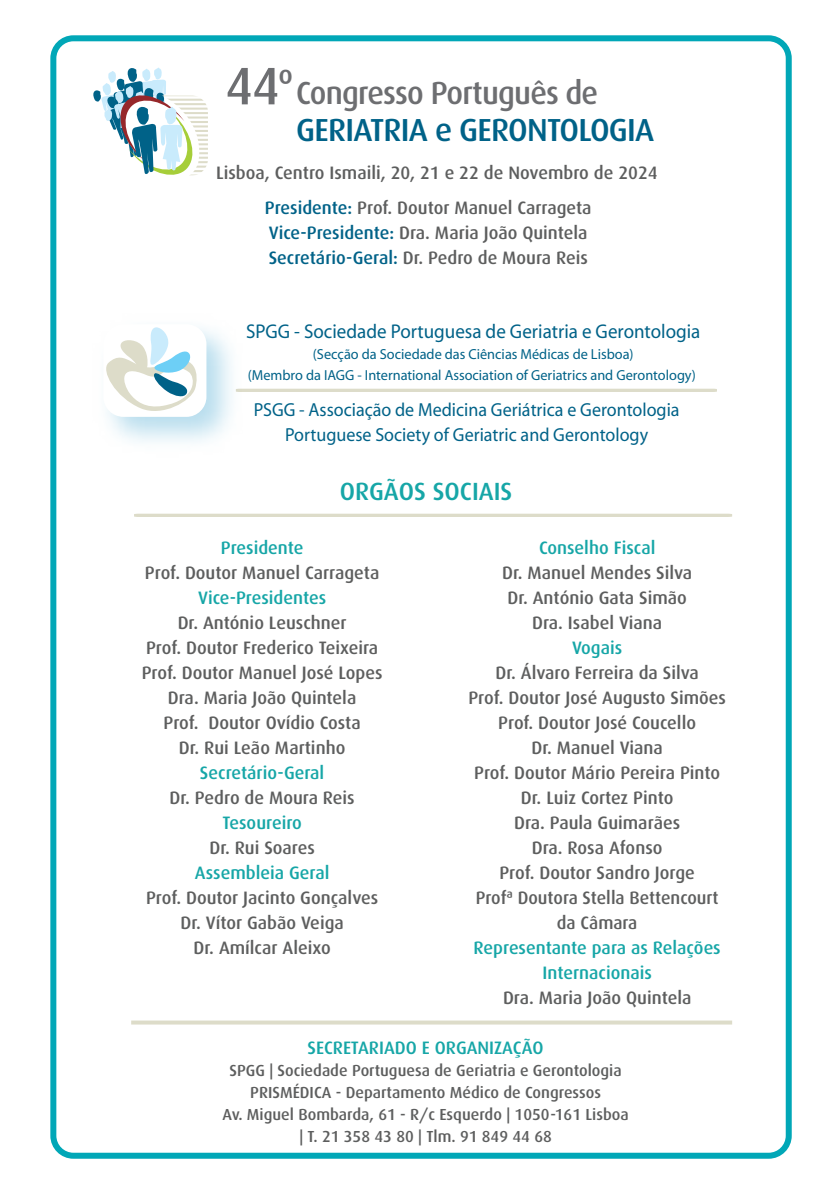
<style>
.page{position:relative;width:840px;height:1191px;background:#fff}
.page>*{position:absolute;margin:0;border:0;box-sizing:border-box;transform-origin:0 0}
.t1{font:500 53px "Dax";color:#6d6e71}
.t2{font:500 31.8px "Dax";letter-spacing:-.025em;color:#006288}
.t3{font:500 31.8px "Dax";letter-spacing:-.025em;color:#6d6e71}
.t4{font:500 24.8px "Dax";color:#16a6a7}
.t5{font:20px "Myriad";color:#006288;scale:.95 1}
.t6{font:18.8px/25.4px "Myriad";color:#006288;text-align:center;scale:.95 1}
.t7{font:500 18px/25px "Dax";color:#5d5e5e;text-align:center}
.t8{font:500 18px/25px "Dax";color:#16a6a7;text-align:center}
.t9{font:500 16px/22px "Dax";color:#5d5e5e;text-align:center}
.t10{font:14.6px/20.8px "Myriad";color:#006288;text-align:center}
.s1{font-size:40.8px}
.s2{color:#006288}
</style>
<div class="page">
<svg style="left:93px;top:67px;width:115px;height:109px"></svg>
<svg style="left:131px;top:1020px;width:600px;height:4px;background:#e1e0d0"></svg>
<svg style="left:250px;top:389px;width:466px;height:3px"></svg>
<img style="left:109px;top:328px;width:141px;height:115px">
<div style="left:103px;top:324px;width:103px;height:93px;background:#fff;border-radius:20px"></div>
<svg style="left:106px;top:327px;width:93px;height:90px"></svg>
<hr style="left:134px;top:514px;width:597px;height:3px;background:#dddcc9">
<div style="left:50px;top:35px;width:741px;height:1123px;border:6px solid #01a7b7;border-radius:20px"></div>
<h1 class="t1" style="left:225px;top:56px;width:69px">44<span class="s1">º</span></h1>
<h2 class="t3" style="left:296px;top:76px;width:303px">Congresso Português de</h2>
<h2 class="t2" style="left:296px;top:112px;width:359px">GERIATRIA e GERONTOLOGIA</h2>
<p class="t7" style="left:216px;top:160px;width:443px">Lisboa, Centro Ismaili, 20, 21 e 22 de Novembro de 2024</p>
<p class="t7" style="left:265px;top:195px;width:328px;text-align:left"><span class="s2">Presidente:</span> Prof. Doutor Manuel Carrageta<br><span class="s2">Vice-Presidente:</span> Dra. Maria João Quintela<br><span class="s2">Secretário-Geral:</span> Dr. Pedro de Moura Reis</p>
<p class="t5" style="left:246px;top:322px;width:479px">SPGG - Sociedade Portuguesa de Geriatria e Gerontologia</p>
<p class="t10" style="left:247px;top:344px;width:449px">(Secção da Sociedade das Ciências Médicas de Lisboa)<br>(Membro da IAGG - International Association of Geriatrics and Gerontology)</p>
<p class="t6" style="left:253px;top:397px;width:449px">PSGG - Associação de Medicina Geriátrica e Gerontologia<br>Portuguese Society of Geriatric and Gerontology</p>
<h3 class="t4" style="left:339px;top:477px;width:174px">ORGÃOS SOCIAIS</h3>
<p class="t8" style="left:221px;top:535px;width:84px">Presidente</p>
<p class="t7" style="left:145px;top:560px;width:236px">Prof. Doutor Manuel Carrageta</p>
<p class="t8" style="left:198px;top:585px;width:129px">Vice-Presidentes</p>
<p class="t7" style="left:142px;top:610px;width:242px">Dr. António Leuschner<br>Prof. Doutor Frederico Teixeira<br>Prof. Doutor Manuel José Lopes<br>Dra. Maria João Quintela<br>Prof. Doutor Ovídio Costa<br>Dr. Rui Leão Martinho</p>
<p class="t8" style="left:200px;top:760px;width:126px">Secretário-Geral</p>
<p class="t7" style="left:169px;top:785px;width:186px">Dr. Pedro de Moura Reis</p>
<p class="t8" style="left:222px;top:810px;width:81px">Tesoureiro</p>
<p class="t7" style="left:209px;top:835px;width:107px">Dr. Rui Soares</p>
<p class="t8" style="left:195px;top:860px;width:136px">Assembleia Geral</p>
<p class="t7" style="left:146px;top:885px;width:234px">Prof. Doutor Jacinto Gonçalves<br>Dr. Vítor Gabão Veiga<br>Dr. Amílcar Aleixo</p>
<p class="t8" style="left:538px;top:535px;width:118px">Conselho Fiscal</p>
<p class="t7" style="left:502px;top:560px;width:191px">Dr. Manuel Mendes Silva<br>Dr. António Gata Simão<br>Dra. Isabel Viana</p>
<p class="t8" style="left:571px;top:635px;width:52px">Vogais</p>
<p class="t7" style="left:468px;top:660px;width:259px">Dr. Álvaro Ferreira da Silva<br>Prof. Doutor José Augusto Simões<br>Prof. Doutor José Coucello<br>Dr. Manuel Viana<br>Prof. Doutor Mário Pereira Pinto<br>Dr. Luiz Cortez Pinto<br>Dra. Paula Guimarães<br>Dra. Rosa Afonso<br>Prof. Doutor Sandro Jorge<br>Profª Doutora Stella Bettencourt da Câmara</p>
<p class="t8" style="left:473px;top:935px;width:248px">Representante para as Relações<br>Internacionais</p>
<p class="t7" style="left:502px;top:985px;width:190px">Dra. Maria João Quintela</p>
<p class="t8" style="left:307px;top:1035px;width:237px">SECRETARIADO E ORGANIZAÇÃO</p>
<p class="t9" style="left:222px;top:1059px;width:407px">SPGG | Sociedade Portuguesa de Geriatria e Gerontologia PRISMÉDICA - Departamento Médico de Congressos<br>Av. Miguel Bombarda, 61 - R/c Esquerdo | 1050-161 Lisboa | T. 21 358 43 80 | Tlm. 91 849 44 68</p>
</div>
